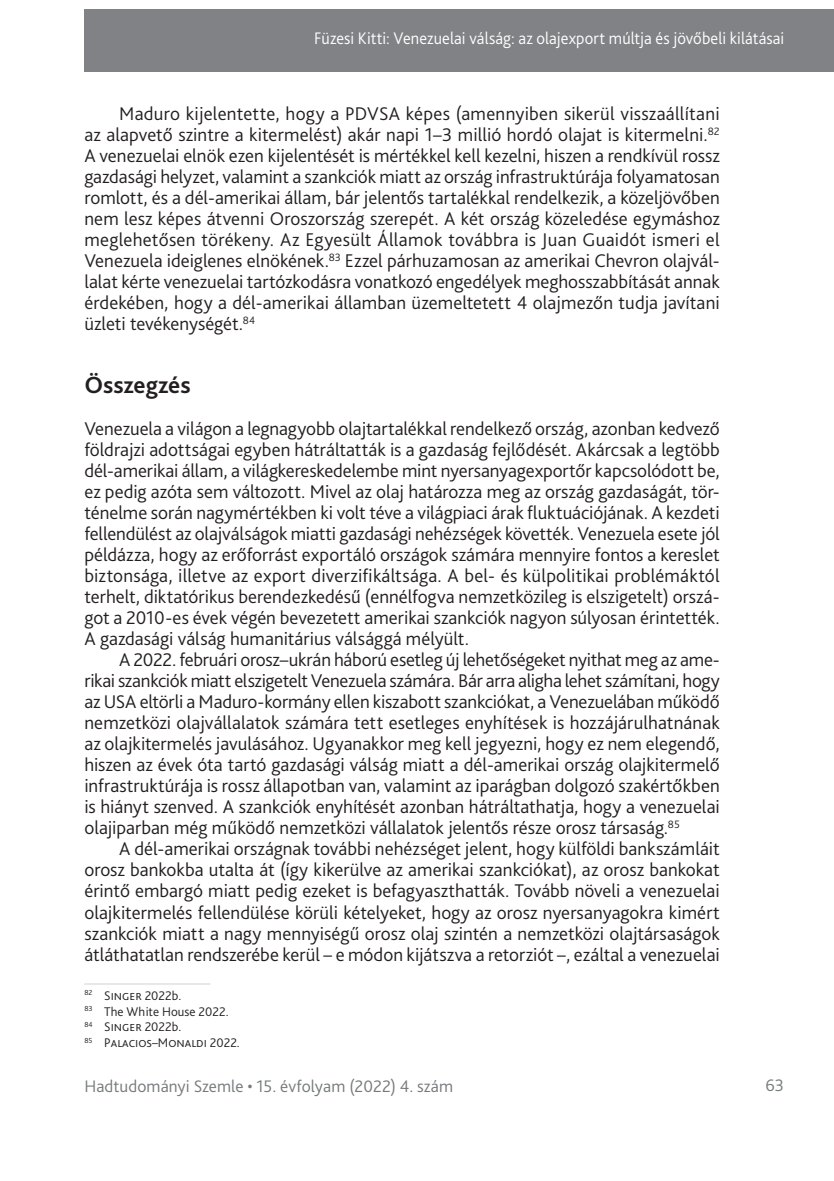
<style>
.page{position:relative;width:834px;height:1181px;background:#fff}
.page>*{position:absolute;margin:0;border:0;box-sizing:border-box;transform-origin:0 0}
._1_1__Head{font:700 24.5px "Bliss Pro";color:#231f20}
._1__Body{font:300 19.25px/21px "Bliss Pro";color:#231f20;text-align:justify}
._2__Body_1st_paragra{font:300 19.25px/21px "Bliss Pro";letter-spacing:.005em;color:#231f20;text-align:justify}
.t1{font:300 17.5px "Bliss Pro";color:#fff;scale:.95 1}
.t2{font:300 17.5px "Bliss Pro";letter-spacing:.005em;color:#767a7c}
.Lábjegyzet{font:300 13.12px "Bliss Pro";color:#231f20}
</style>
<div class="page">
<div style="left:84px;top:9px;width:749px;height:63px;background:#808285"></div>
<hr style="left:84px;top:983px;width:126px;height:1px;background:#d1d2d4">
<p class="t1" style="left:314px;top:27px;width:496px">Füzesi Kitti: Venezuelai válság: az olajexport múltja és jövőbeli kilátásai</p>
<p class="_1__Body" style="left:84px;top:103px;width:636px;text-indent:35px">Maduro kijelentette, hogy a PDVSA képes (amennyiben sikerül visszaállítani az alapvető szintre a kitermelést) akár napi 1–3 millió hordó olajat is kitermelni.<sup>82<br></sup>A venezuelai elnök ezen kijelentését is mértékkel kell kezelni, hiszen a rendkívül rossz gazdasági helyzet, valamint a szankciók miatt az ország infrastruktúrája folyamatosan romlott, és a dél-amerikai állam, bár jelentős tartalékkal rendelkezik, a közeljövőben nem lesz képes átvenni Oroszország szerepét. A két ország közeledése egymáshoz meglehetősen törékeny. Az Egyesült Államok továbbra is Juan Guaidót ismeri el Venezuela ideiglenes elnökének.<sup>83</sup> Ezzel párhuzamosan az amerikai Chevron olajvál&shy;lalat kérte venezuelai tartózkodásra vonatkozó engedélyek meghosszabbítását annak érdekében, hogy a dél-amerikai államban üzemeltetett 4 olajmezőn tudja javítani üzleti tevékenységét.<sup>84</sup></p>
<p class="_1_1__Head" style="left:84px;top:370px;width:108px">Összegzés</p>
<p class="_2__Body_1st_paragra" style="left:84px;top:418px;width:637px">Venezuela a világon a legnagyobb olajtartalékkal rendelkező ország, azonban kedvező földrajzi adottságai egyben hátráltatták is a gazdaság fejlődését. Akárcsak a legtöbb dél-amerikai állam, a világkereskedelembe mint nyersanyagexportőr kapcsolódott be, ez pedig azóta sem változott. Mivel az olaj határozza meg az ország gazdaságát, tör&shy;ténelme során nagymértékben ki volt téve a világpiaci árak fluktuációjának. A kezdeti fellendülést az olajválságok miatti gazdasági nehézségek követték. Venezuela esete jól példázza, hogy az erőforrást exportáló országok számára mennyire fontos a kereslet biztonsága, illetve az export diverzifikáltsága. A bel- és külpolitikai problémáktól terhelt, diktatórikus berendezkedésű (ennélfogva nemzetközileg is elszigetelt) orszá&shy;got a -2010-es évek végén bevezetett amerikai szankciók nagyon súlyosan érintették.<br>A gazdasági válság humanitárius válsággá mélyült.</p>
<p class="_1__Body" style="left:84px;top:649px;width:636px;text-indent:35px">A 2022. februári orosz–ukrán háború esetleg új lehetőségeket nyithat meg az ame&shy;rikai szankciók miatt elszigetelt Venezuela számára. Bár arra aligha lehet számítani, hogy az USA eltörli a Maduro-kormány ellen kiszabott szankciókat, a Venezuelában működő nemzetközi olajvállalatok számára tett esetleges enyhítések is hozzájárulhatnának az olajkitermelés javulásához. Ugyanakkor meg kell jegyezni, hogy ez nem elegendő, hiszen az évek óta tartó gazdasági válság miatt a dél-amerikai ország olajkitermelő infrastruktúrája is rossz állapotban van, valamint az iparágban dolgozó szakértőkben is hiányt szenved. A szankciók enyhítését azonban hátráltathatja, hogy a venezuelai olajiparban még működő nemzetközi vállalatok jelentős része orosz társaság.<sup>85</sup></p>
<p class="_1__Body" style="left:84px;top:838px;width:637px;text-indent:35px">A dél-amerikai országnak további nehézséget jelent, hogy külföldi bankszámláit orosz bankokba utalta át (így kikerülve az amerikai szankciókat), az orosz bankokat érintő embargó miatt pedig ezeket is befagyaszthatták. Tovább növeli a venezuelai olajkitermelés fellendülése körüli kételyeket, hogy az orosz nyersanyagokra kimért szankciók miatt a nagy mennyiségű orosz olaj szintén a nemzetközi olajtársaságok átláthatatlan rendszerébe kerül – e módon kijátszva a retorziót –, ezáltal a venezuelai</p>
<p class="Lábjegyzet" style="left:84px;top:987px;width:98px"><sup>82</sup> Singer 2022b.</p>
<p class="Lábjegyzet" style="left:84px;top:1003px;width:146px"><sup>83</sup> The White House 2022.</p>
<p class="Lábjegyzet" style="left:84px;top:1018px;width:98px"><sup>84</sup> Singer 2022b.</p>
<p class="Lábjegyzet" style="left:84px;top:1034px;width:157px"><sup>85</sup> Palacios–Monaldi 2022.</p>
<p class="t2" style="left:84px;top:1075px;width:370px">Hadtudományi Szemle • 15. évfolyam (2022) 4. szám</p>
<p class="t2" style="left:765px;top:1074px;width:20px">63</p>
</div>
